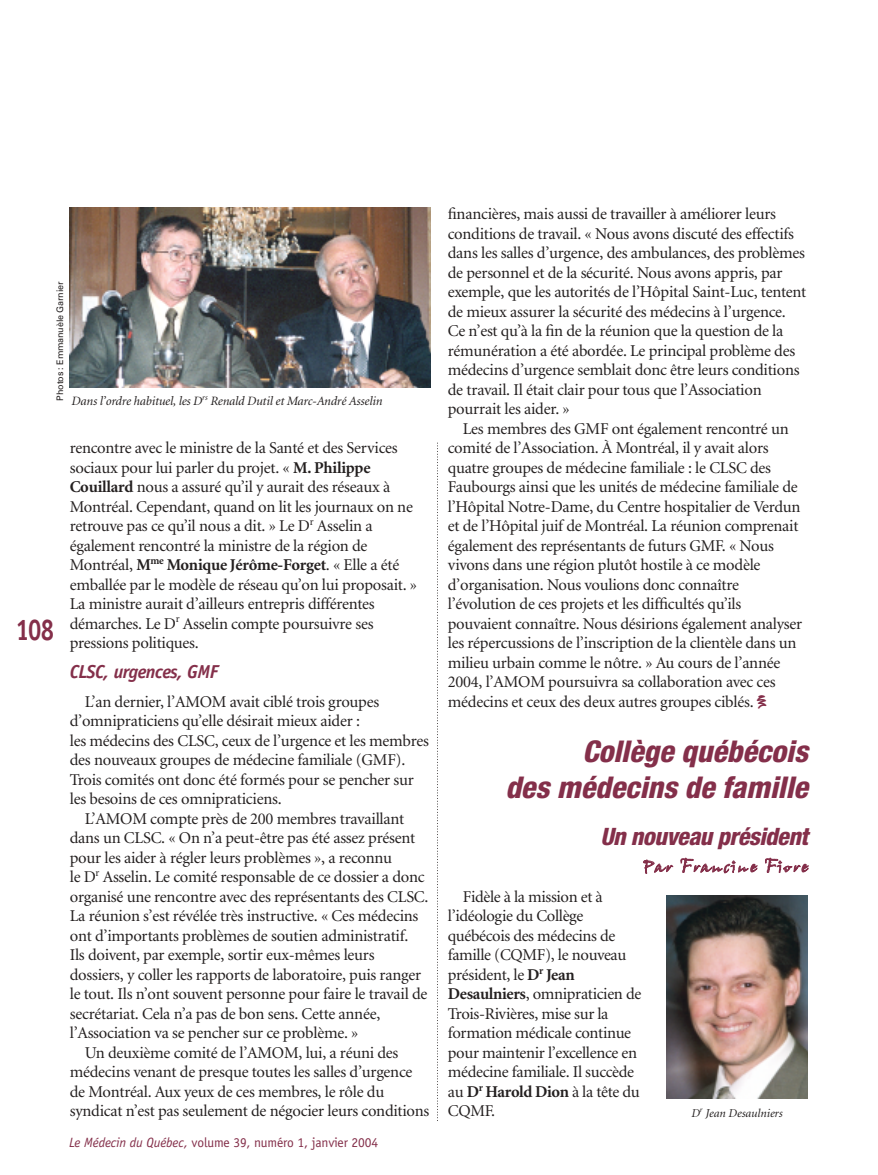
<style>
.page{position:relative;width:878px;height:1175px;background:#fff}
.page>*{position:absolute;margin:0;border:0;box-sizing:border-box;transform-origin:0 0}
.t1{font:italic 800 condensed 30px/36px "Helvetica Neue";color:#842f4a;text-align:right}
.t2{font:700 30px "Officina Sans";color:#842f4a;scale:.8 1}
.t3{font:italic 800 condensed 24px "Helvetica Neue";letter-spacing:-.02em;color:#842f4a}
.t4{font:italic 700 18.75px "Officina Sans";letter-spacing:-.025em;color:#842f4a}
.t5{font:18px "John Handy Plain";letter-spacing:.07em;color:#842f4a}
.t6{font:16.5px/19.5px "Minion";letter-spacing:-.015em;color:#231f1f}
.t7{font:13.5px "Officina Sans";letter-spacing:-.01em;color:#842f4a}
.t8{font:italic 12.75px "Minion";letter-spacing:-.01em;color:#231f1f}
.t9{font:italic 12px "Minion";color:#231f1f}
.t10{font:9px "Univers";letter-spacing:-.015em;color:#231f1f}
.s1{font-weight:700}
.s2{font-style:italic}
.s3{font-family:"Mini Pics Confetti";font-weight:800;color:#842f4a}
</style>
<div class="page">
<svg style="left:437px;top:443px;width:1px;height:678px"></svg>
<img style="left:70px;top:207px;width:360px;height:180px">
<img style="left:666px;top:896px;width:141px;height:202px">
<p class="t10" style="left:57px;top:400px;width:120px;rotate:-90deg">Photos : Emmanuèle Garnier</p>
<p class="t8" style="left:71px;top:396px;width:312px">Dans l’ordre habituel, les D<sup>rs</sup> Renald Dutil et Marc-André Asselin</p>
<h1 class="t2" style="left:16px;top:618px;width:49px">108</h1>
<p class="t6" style="left:70px;top:439px;width:349px">rencontre avec le ministre de la Santé et des Services sociaux pour lui parler du projet. « <span class="s1">M. Philippe Couillard</span> nous a assuré qu’il y aurait des réseaux à Montréal. Cependant, quand on lit les journaux on ne retrouve pas ce qu’il nous a dit. » Le D<sup>r</sup> Asselin a également rencontré la ministre de la région de Montréal, <span class="s1">M</span><sup>me</sup> <span class="s1">Monique Jérôme-Forget</span>. « Elle a été emballée par le modèle de réseau qu’on lui proposait. » La ministre aurait d’ailleurs entrepris différentes démarches. Le D<sup>r</sup> Asselin compte poursuivre ses pressions politiques.</p>
<p class="t4" style="left:70px;top:664px;width:150px">CLSC, urgences, GMF</p>
<p class="t6" style="left:85px;top:693px;width:296px">L’an dernier, l’AMOM avait ciblé trois groupes</p>
<p class="t6" style="left:70px;top:712px;width:292px">d’omnipraticiens qu’elle désirait mieux aider :</p>
<p class="t6" style="left:70px;top:732px;width:361px">les médecins des CLSC, ceux de l’urgence et les membres</p>
<p class="t6" style="left:70px;top:751px;width:337px">des nouveaux groupes de médecine familiale (GMF).</p>
<p class="t6" style="left:70px;top:771px;width:345px">Trois comités ont donc été formés pour se pencher sur</p>
<p class="t6" style="left:70px;top:790px;width:213px">les besoins de ces omnipraticiens.</p>
<p class="t6" style="left:85px;top:810px;width:321px">L’AMOM compte près de 200 membres travaillant</p>
<p class="t6" style="left:70px;top:829px;width:347px">dans un CLSC. « On n’a peut-être pas été assez présent</p>
<p class="t6" style="left:70px;top:849px;width:324px">pour les aider à régler leurs problèmes », a reconnu</p>
<p class="t6" style="left:70px;top:868px;width:356px">le D<sup>r</sup> Asselin. Le comité responsable de ce dossier a donc</p>
<p class="t6" style="left:70px;top:888px;width:360px">organisé une rencontre avec des représentants des CLSC.</p>
<p class="t6" style="left:70px;top:907px;width:350px">La réunion s’est révélée très instructive. « Ces médecins</p>
<p class="t6" style="left:70px;top:927px;width:340px">ont d’importants problèmes de soutien administratif.</p>
<p class="t6" style="left:70px;top:946px;width:306px">Ils doivent, par exemple, sortir eux-mêmes leurs</p>
<p class="t6" style="left:70px;top:966px;width:353px">dossiers, y coller les rapports de laboratoire, puis ranger</p>
<p class="t6" style="left:70px;top:985px;width:359px">le tout. Ils n’ont souvent personne pour faire le travail de</p>
<p class="t6" style="left:70px;top:1005px;width:312px">secrétariat. Cela n’a pas de bon sens. Cette année,</p>
<p class="t6" style="left:70px;top:1024px;width:290px">l’Association va se pencher sur ce problème. »</p>
<p class="t6" style="left:85px;top:1044px;width:315px">Un deuxième comité de l’AMOM, lui, a réuni des</p>
<p class="t6" style="left:70px;top:1063px;width:344px">médecins venant de presque toutes les salles d’urgence</p>
<p class="t6" style="left:70px;top:1083px;width:316px">de Montréal. Aux yeux de ces membres, le rôle du</p>
<p class="t6" style="left:70px;top:1102px;width:361px">syndicat n’est pas seulement de négocier leurs conditions</p>
<p class="t7" style="left:69px;top:1137px;width:311px"><span class="s2">Le Médecin du Québec,</span> volume 39, numéro 1, janvier 2004</p>
<p class="t6" style="left:448px;top:205px;width:360px">financières, mais aussi de travailler à améliorer leurs conditions de travail. « Nous avons discuté des effectifs dans les salles d’urgence, des ambulances, des problèmes de personnel et de la sécurité. Nous avons appris, par exemple, que les autorités de l’Hôpital Saint-Luc, tentent de mieux assurer la sécurité des médecins à l’urgence.<br>Ce n’est qu’à la fin de la réunion que la question de la rémunération a été abordée. Le principal problème des médecins d’urgence semblait donc être leurs conditions de travail. Il était clair pour tous que l’Association pourrait les aider. »</p>
<p class="t6" style="left:448px;top:420px;width:356px;text-indent:15px">Les membres des GMF ont également rencontré un comité de l’Association. À Montréal, il y avait alors quatre groupes de médecine familiale : le CLSC des Faubourgs ainsi que les unités de médecine familiale de l’Hôpital Notre-Dame, du Centre hospitalier de Verdun et de l’Hôpital juif de Montréal. La réunion comprenait également des représentants de futurs GMF. « Nous vivons dans une région plutôt hostile à ce modèle d’organisation. Nous voulions donc connaître l’évolution de ces projets et les difficultés qu’ils pouvaient connaître. Nous désirions également analyser les répercussions de l’inscription de la clientèle dans un milieu urbain comme le nôtre. » Au cours de l’année 2004, l’AMOM poursuivra sa collaboration avec ces médecins et ceux des deux autres groupes ciblés. <span class="s3">c</span></p>
<h1 class="t1" style="left:505px;top:736px;width:304px">Collège québécois<br>des médecins de famille</h1>
<h2 class="t3" style="left:600px;top:827px;width:209px">Un nouveau président</h2>
<p class="t5" style="left:642px;top:858px;width:166px">Par Francine Fiore</p>
<p class="t6" style="left:448px;top:888px;width:195px;text-indent:15px">Fidèle à la mission et à l’idéologie du Collège québécois des médecins de famille (CQMF), le nouveau président, le <span class="s1">D</span><sup>r</sup> <span class="s1">Jean<br>Desaulniers</span>, omnipraticien de<br>Trois-Rivières, mise sur la formation médicale continue pour maintenir l’excellence en médecine familiale. Il succède au <span class="s1">D</span><sup>r</sup> <span class="s1">Harold Dion</span> à la tête du<br>CQMF.</p>
<p class="t9" style="left:691px;top:1108px;width:93px">D<sup>r</sup> Jean Desaulniers</p>
</div>
